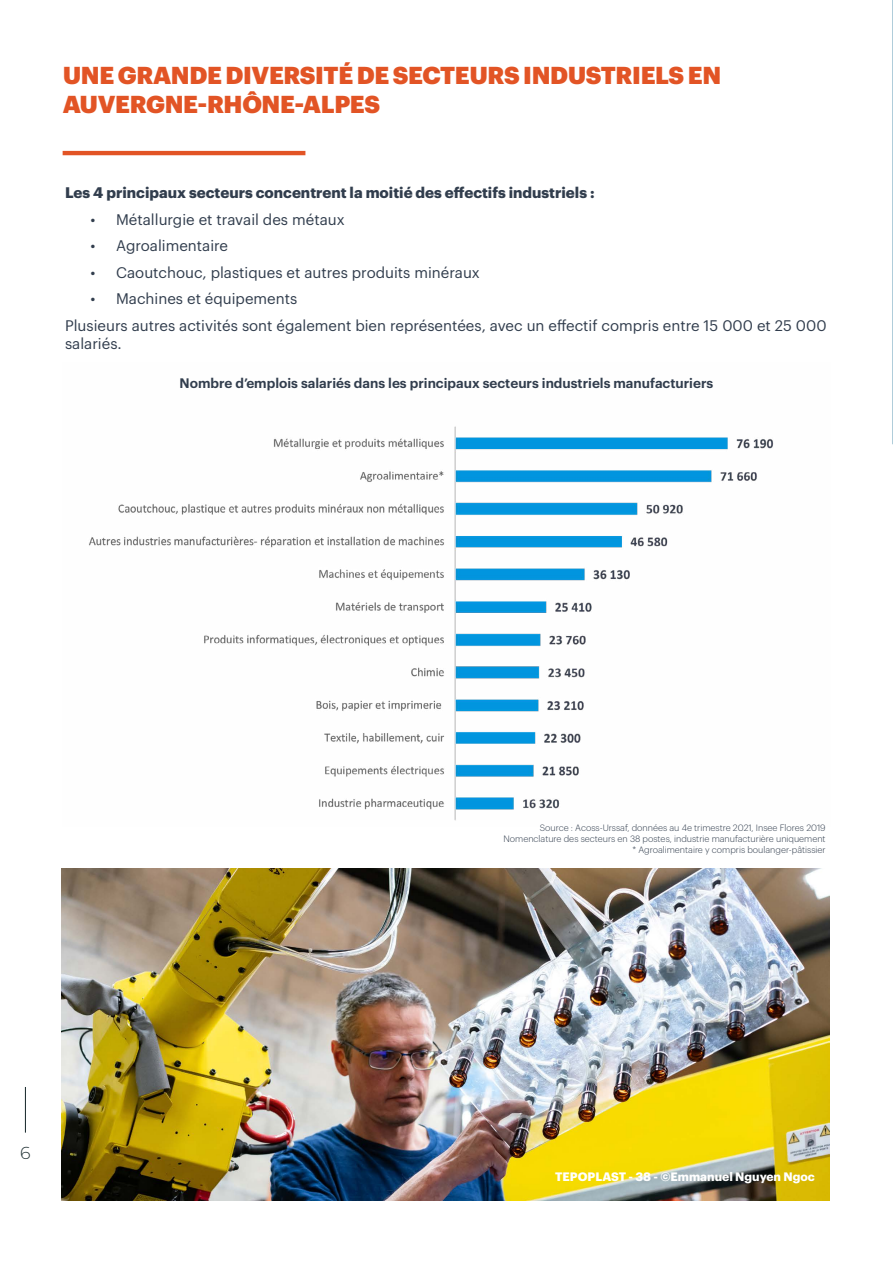
<style>
.page{position:relative;width:893px;height:1263px;background:#fff}
.page>*{position:absolute;margin:0;border:0;box-sizing:border-box;transform-origin:0 0}
.t1{font:900 24px/28.8px "Graphik";letter-spacing:-.015em;color:#e25425}
.t2{font:300 17.25px "Montserrat";color:#233336}
.t3{font:15px/26.5px "Graphik";color:#313d4d}
.t4{font:700 15px "Graphik";color:#313d4d}
.t5{font:600 13.5px "Graphik";color:#313d4d}
.t6{font:700 12px "Graphik";color:#fff}
.t7{font:300 9px/10.8px "Graphik";color:#313d4d;text-align:right}
</style>
<div class="page">
<hr style="left:25px;top:1087px;width:1px;height:45px;background:#233336">
<hr style="left:63px;top:151px;width:242px;height:4px;background:#e25425">
<img style="left:89px;top:426px;width:685px;height:395px">
<img style="left:61px;top:869px;width:768px;height:331px">
<h1 class="t1" style="left:63px;top:58px;width:660px">UNE GRANDE DIVERSITÉ DE SECTEURS INDUSTRIELS EN<br>AUVERGNE-RHÔNE-ALPES</h1>
<p class="t4" style="left:65px;top:181px;width:531px">Les 4 principaux secteurs concentrent la moitié des effectifs industriels :</p>
<p class="t3" style="left:91px;top:205px;width:256px">• Métallurgie et travail des métaux</p>
<p class="t3" style="left:91px;top:231px;width:139px">• Agroalimentaire</p>
<p class="t3" style="left:91px;top:258px;width:391px">• Caoutchouc, plastiques et autres produits minéraux</p>
<p class="t3" style="left:65px;top:284px;width:763px;text-indent:26px">• Machines et équipements<br>Plusieurs autres activités sont également bien représentées, avec un effectif compris entre 15 000 et 25 000</p>
<p class="t3" style="left:65px;top:329px;width:58px">salariés.</p>
<p class="t5" style="left:180px;top:373px;width:535px">Nombre d’emplois salariés dans les principaux secteurs industriels manufacturiers</p>
<p class="t2" style="left:20px;top:1141px;width:12px">6</p>
<p class="t7" style="left:503px;top:821px;width:324px">Source : Acoss-Urssaf, données au 4e trimestre 2021, Insee Flores 2019<br>Nomenclature des secteurs en 38 postes, industrie manufacturière uniquement * Agroalimentaire y compris boulanger-pâtissier</p>
<p class="t6" style="left:555px;top:1167px;width:261px">TEPOPLAST - 38 - ©Emmanuel Nguyen Ngoc</p>
</div>
